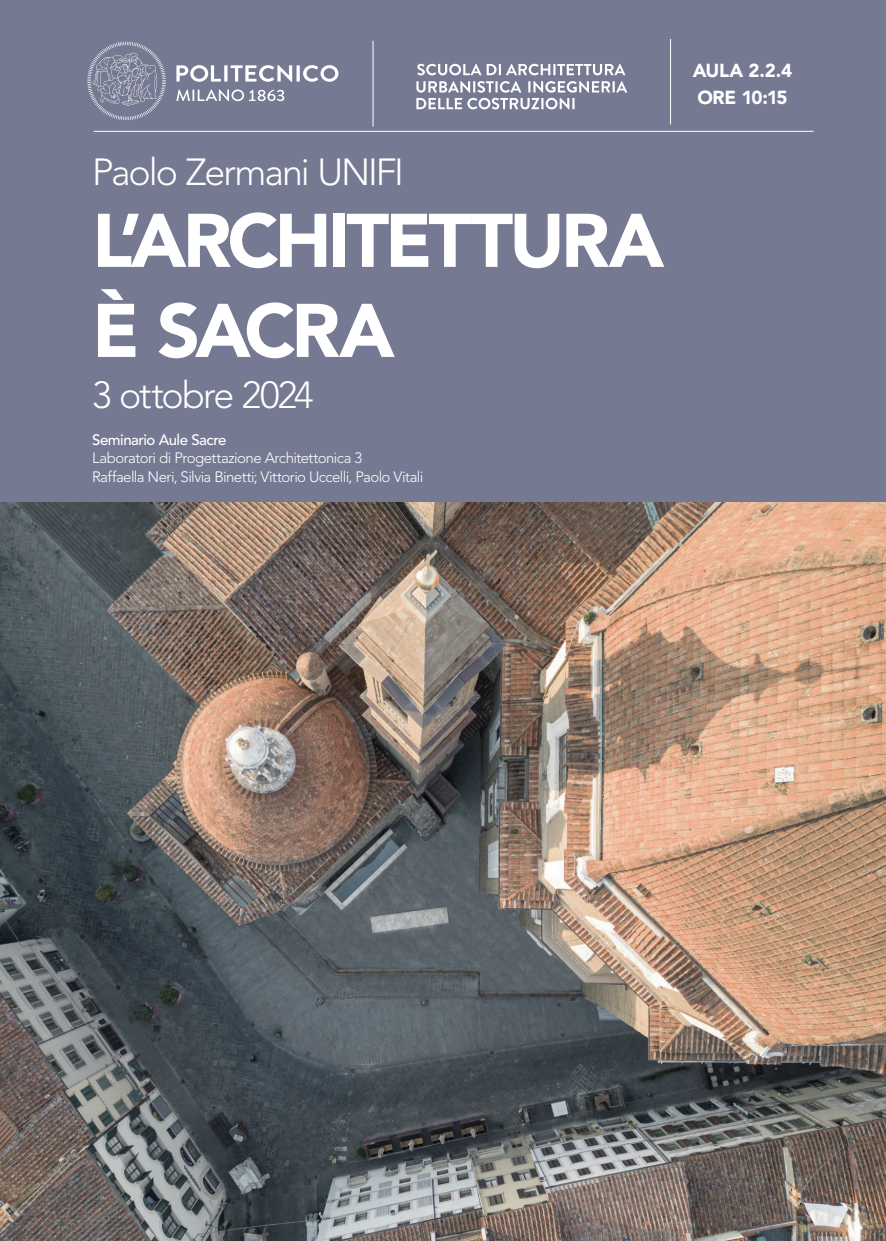
<style>
.page{position:relative;width:886px;height:1241px;background:#fff}
.page>*{position:absolute;margin:0;border:0;box-sizing:border-box;transform-origin:0 0}
.t1{font:900 75px/90px "Avenir LT Std";letter-spacing:-.055em;color:#fff}
.t2{font:300 37.5px "Avenir LT Std";letter-spacing:-.055em;color:#fff}
.t3{font:900 18.75px/27.8px "Avenir LT Std";letter-spacing:-.02em;color:#fff}
.t4{font:300 15px/18.6px "Avenir LT Std";letter-spacing:-.04em;color:#fff}
.t5{font:500 15px "Avenir LT Std";letter-spacing:-.03em;color:#fff}
</style>
<div class="page">
<div style="left:0;top:0;width:886px;height:504px;background:#757991"></div>
<img style="left:0;top:502px;width:886px;height:738px">
<svg style="left:176px;top:89px;width:108px;height:12px"></svg>
<svg style="left:176px;top:65px;width:162px;height:17px"></svg>
<svg style="left:87px;top:42px;width:79px;height:78px"></svg>
<svg style="left:417px;top:64px;width:208px;height:11px"></svg>
<svg style="left:416px;top:81px;width:211px;height:28px"></svg>
<hr style="left:373px;top:41px;width:1px;height:86px;background:#fff">
<hr style="left:94px;top:131px;width:719px;height:1px;background:#fff">
<hr style="left:670px;top:39px;width:1px;height:85px;background:#fff">
<h2 class="t2" style="left:92px;top:150px;width:313px">Paolo Zermani UNIFI</h2>
<h1 class="t1" style="left:92px;top:195px;width:573px">L’ARCHITETTURA<br>È SACRA</h1>
<h2 class="t2" style="left:92px;top:373px;width:223px">3 ottobre 2024</h2>
<p class="t5" style="left:92px;top:431px;width:136px">Seminario Aule Sacre</p>
<p class="t4" style="left:92px;top:449px;width:333px">Laboratori di Progettazione Architettonica 3<br>Raffaella Neri, Silvia Binetti; Vittorio Uccelli, Paolo Vitali</p>
<p class="t3" style="left:693px;top:56px;width:101px">AULA 2.2.4<br>ORE 10:15</p>
</div>
